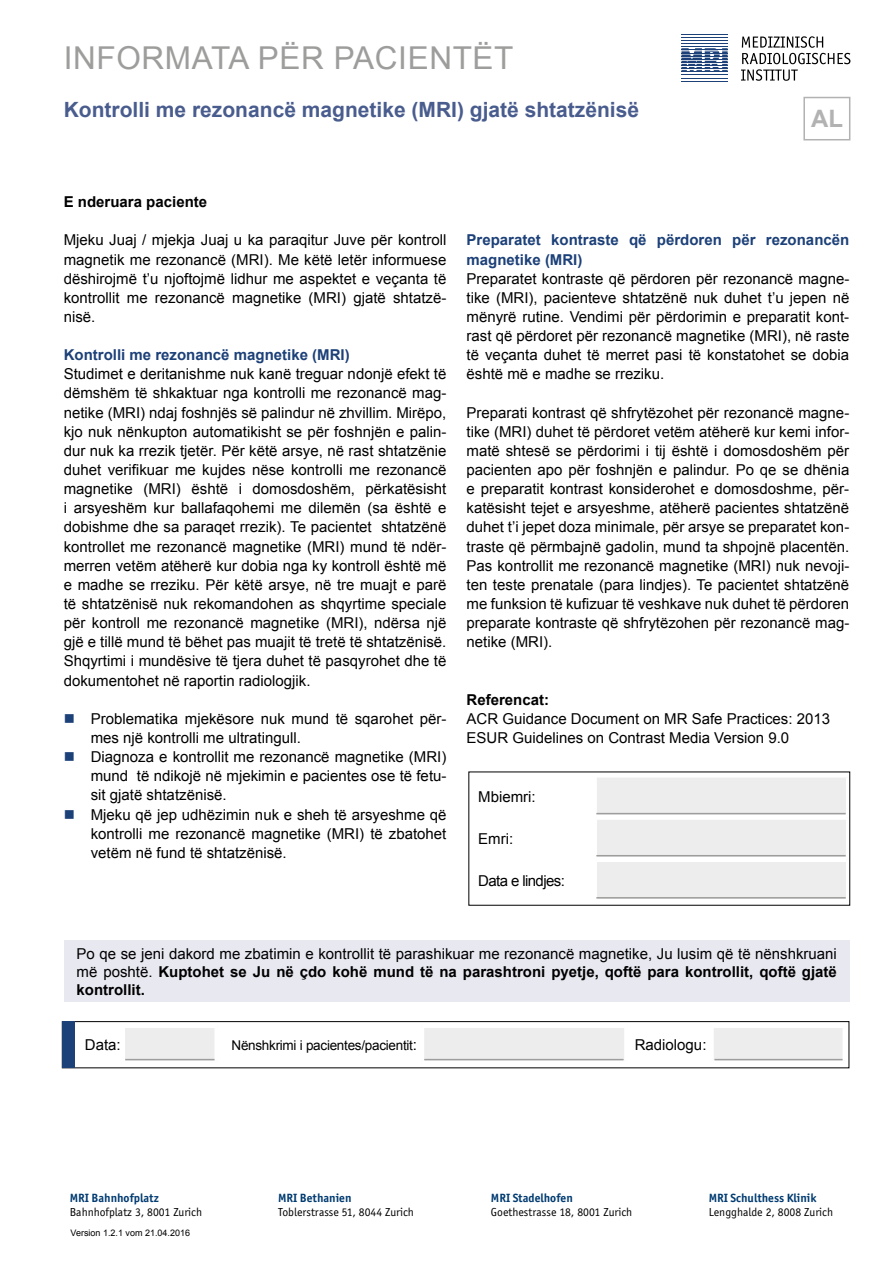
<style>
.page{position:relative;width:893px;height:1263px;background:#fff}
.page>*{position:absolute;margin:0;border:0;box-sizing:border-box;transform-origin:0 0}
.t1{font:31.5px "Arial";letter-spacing:.02em;color:#9d9d9c}
.t2{font:700 24px "Arial";color:#b3b2b2}
.t3{font:700 21px "Arial";color:#495c8e}
.t4{font:15px/19.2px "Arial";color:#000;text-align:justify}
.t5{font:700 15px/19.2px "Arial";color:#1c4078}
.t6{font:700 15px "Arial";color:#000}
.t7{font:15px "Arial";letter-spacing:-.04em;color:#000}
.t8{font:13.5px "Arial";letter-spacing:-.02em;color:#000}
.t9{font:12px "Officina Sans EFOP";color:#000}
.t10{font:700 12px "Officina Sans ITC Std";color:#003b71}
.t11{font:9px "Arial";color:#000}
.s1{color:#1c4078}
.s2{font-weight:700}
.s3{font-size:15px}
</style>
<div class="page">
<svg style="left:741px;top:36px;width:109px;height:45px"></svg>
<svg style="left:681px;top:48px;width:47px;height:24px"></svg>
<hr style="left:681px;top:34px;width:47px;height:1px;background:#1c4078">
<hr style="left:681px;top:37px;width:47px;height:1px;background:#1c4078">
<hr style="left:681px;top:40px;width:47px;height:1px;background:#1c4078">
<hr style="left:681px;top:43px;width:47px;height:1px;background:#1c4078">
<hr style="left:681px;top:47px;width:47px;height:1px;background:#1c4078">
<hr style="left:681px;top:50px;width:47px;height:1px;background:#1c4078">
<hr style="left:681px;top:53px;width:47px;height:1px;background:#1c4078">
<hr style="left:681px;top:56px;width:47px;height:1px;background:#1c4078">
<hr style="left:681px;top:59px;width:47px;height:1px;background:#1c4078">
<hr style="left:681px;top:62px;width:47px;height:1px;background:#1c4078">
<hr style="left:681px;top:65px;width:47px;height:1px;background:#1c4078">
<hr style="left:681px;top:68px;width:47px;height:1px;background:#1c4078">
<hr style="left:681px;top:72px;width:47px;height:1px;background:#1c4078">
<hr style="left:681px;top:75px;width:47px;height:1px;background:#1c4078">
<hr style="left:681px;top:78px;width:47px;height:1px;background:#1c4078">
<hr style="left:681px;top:81px;width:47px;height:1px;background:#1c4078">
<div style="left:64px;top:940px;width:786px;height:62px;background:#e8e8f1"></div>
<div style="left:596px;top:778px;width:250px;height:121px;background:#ededed"></div>
<div style="left:475px;top:857px;width:122px;height:5px;background:#fff"></div>
<div style="left:597px;top:857px;width:249px;height:5px;background:#fff"></div>
<svg style="left:850px;top:777px;width:1px;height:40px"></svg>
<svg style="left:850px;top:817px;width:1px;height:42px"></svg>
<svg style="left:850px;top:859px;width:1px;height:40px"></svg>
<div style="left:475px;top:814px;width:122px;height:6px;background:#fff"></div>
<div style="left:597px;top:814px;width:249px;height:6px;background:#fff"></div>
<hr style="left:596px;top:813px;width:250px;height:1px;background:#9d9d9c">
<hr style="left:596px;top:855px;width:250px;height:1px;background:#9d9d9c">
<hr style="left:596px;top:897px;width:250px;height:1px;background:#9d9d9c">
<svg style="left:125px;top:1028px;width:718px;height:31px"></svg>
<div style="left:214px;top:1028px;width:6px;height:32px;background:#fff"></div>
<div style="left:418px;top:1028px;width:6px;height:32px;background:#fff"></div>
<div style="left:624px;top:1028px;width:6px;height:32px;background:#fff"></div>
<div style="left:708px;top:1028px;width:6px;height:32px;background:#fff"></div>
<div style="left:62px;top:1021px;width:787px;height:47px;border:1px solid #000"></div>
<hr style="left:125px;top:1059px;width:90px;height:1px;background:#9d9d9c">
<hr style="left:424px;top:1059px;width:200px;height:1px;background:#9d9d9c">
<hr style="left:714px;top:1059px;width:129px;height:1px;background:#9d9d9c">
<div style="left:62px;top:1021px;width:12px;height:47px;background:#1c4078"></div>
<div style="left:803px;top:97px;width:47px;height:43px;border:2px solid #b3b2b2"></div>
<h1 class="t1" style="left:64px;top:38px;width:451px">INFORMATA PËR PACIENTËT</h1>
<h3 class="t3" style="left:64px;top:96px;width:577px">Kontrolli me rezonancë magnetike (MRI) gjatë shtatzënisë</h3>
<h2 class="t2" style="left:811px;top:103px;width:33px">AL</h2>
<p class="t6" style="left:64px;top:192px;width:145px">E nderuara paciente</p>
<p class="t4" style="left:64px;top:231px;width:384px">Mjeku Juaj / mjekja Juaj u ka paraqitur Juve për kontroll magnetik me rezonancë (MRI). Me këtë letër informuese dëshirojmë t’u njoftojmë lidhur me aspektet e veçanta të kontrollit me rezonancë magnetike (MRI) gjatë shtatzë&shy;nisë.</p>
<p class="t5" style="left:64px;top:346px;width:287px">Kontrolli me rezonancë magnetike (MRI)</p>
<p class="t4" style="left:64px;top:365px;width:384px">Studimet e deritanishme nuk kanë treguar ndonjë efekt të dëmshëm të shkaktuar nga kontrolli me rezonancë mag&shy;netike (MRI) ndaj foshnjës së palindur në zhvillim. Mirëpo, kjo nuk nënkupton automatikisht se për foshnjën e palin&shy;dur nuk ka rrezik tjetër. Për këtë arsye, në rast shtatzënie duhet verifikuar me kujdes nëse kontrolli me rezonancë magnetike (MRI) është i domosdoshëm, përkatësisht i arsyeshëm kur ballafaqohemi me dilemën (sa është e dobishme dhe sa paraqet rrezik). Te pacientet shtatzënë kontrollet me rezonancë magnetike (MRI) mund të ndër&shy;merren vetëm atëherë kur dobia nga ky kontroll është më e madhe se rreziku. Për këtë arsye, në tre muajt e parë të shtatzënisë nuk rekomandohen as shqyrtime speciale për kontroll me rezonancë magnetike (MRI), ndërsa një gjë e tillë mund të bëhet pas muajit të tretë të shtatzënisë.<br>Shqyrtimi i mundësive të tjera duhet të pasqyrohet dhe të dokumentohet në raportin radiologjik.</p>
<p class="t4" style="left:91px;top:709px;width:357px;text-indent:-27px"><span class="s1">■</span> Problematika mjekësore nuk mund të sqarohet për&shy;mes një kontrolli me ultratingull.</p>
<p class="t4" style="left:91px;top:747px;width:357px;text-indent:-27px"><span class="s1">■</span> Diagnoza e kontrollit me rezonancë magnetike (MRI) mund të ndikojë në mjekimin e pacientes ose të fetu&shy;sit gjatë shtatzënisë.</p>
<p class="t4" style="left:91px;top:805px;width:357px;text-indent:-27px"><span class="s1">■</span> Mjeku që jep udhëzimin nuk e sheh të arsyeshme që kontrolli me rezonancë magnetike (MRI) të zbatohet vetëm në fund të shtatzënisë.</p>
<p class="t5" style="left:467px;top:231px;width:384px">Preparatet kontraste që përdoren për rezonancën magnetike (MRI)</p>
<p class="t4" style="left:467px;top:269px;width:384px">Preparatet kontraste që përdoren për rezonancë magne&shy;tike (MRI), pacienteve shtatzënë nuk duhet t’u jepen në mënyrë rutine. Vendimi për përdorimin e preparatit kont&shy;rast që përdoret për rezonancë magnetike (MRI), në raste të veçanta duhet të merret pasi të konstatohet se dobia është më e madhe se rreziku.</p>
<p class="t4" style="left:467px;top:403px;width:384px">Preparati kontrast që shfrytëzohet për rezonancë magne&shy;tike (MRI) duhet të përdoret vetëm atëherë kur kemi infor&shy;matë shtesë se përdorimi i tij është i domosdoshëm për pacienten apo për foshnjën e palindur. Po qe se dhënia e preparatit kontrast konsiderohet e domosdoshme, për&shy;katësisht tejet e arsyeshme, atëherë pacientes shtatzënë duhet t’i jepet doza minimale, për arsye se preparatet kon&shy;traste që përmbajnë gadolin, mund ta shpojnë placentën.<br>Pas kontrollit me rezonancë magnetike (MRI) nuk nevoji&shy;ten teste prenatale (para lindjes). Te pacientet shtatzënë me funksion të kufizuar të veshkave nuk duhet të përdoren preparate kontraste që shfrytëzohen për rezonancë mag&shy;netike (MRI).</p>
<p class="t6" style="left:467px;top:689px;width:84px">Referencat:</p>
<p class="t4" style="left:467px;top:709px;width:365px">ACR Guidance Document on MR Safe Practices: 2013<br>ESUR Guidelines on Contrast Media Version 9.0</p>
<p class="t4" style="left:478px;top:787px;width:59px">Mbiemri:</p>
<p class="t4" style="left:478px;top:829px;width:36px">Emri:</p>
<p class="t7" style="left:478px;top:871px;width:88px">Data e lindjes:</p>
<p class="t4" style="left:77px;top:945px;width:762px;line-height:18px">Po qe se jeni dakord me zbatimin e kontrollit të parashikuar me rezonancë magnetike, Ju lusim që të nënshkruani më poshtë. <span class="s2">Kuptohet se Ju në çdo kohë mund të na parashtroni pyetje, qoftë para kontrollit, qoftë gjatë kontrollit.</span></p>
<p class="t4" style="left:85px;top:1035px;width:37px">Data:</p>
<p class="t8" style="left:232px;top:1036px;width:187px">Nënshkrimi i pacientes/pacientit<span class="s3">:</span></p>
<p class="t4" style="left:635px;top:1035px;width:73px">Radiologu:</p>
<p class="t10" style="left:70px;top:1190px;width:91px">MRI Bahnhofplatz</p>
<p class="t9" style="left:70px;top:1206px;width:134px">Bahnhofplatz 3, 8001 Zurich</p>
<p class="t11" style="left:71px;top:1226px;width:121px">Version 1.2.1 vom 21.04.2016</p>
<p class="t10" style="left:278px;top:1190px;width:75px">MRI Bethanien</p>
<p class="t9" style="left:278px;top:1206px;width:137px">Toblerstrasse 51, 8044 Zurich</p>
<p class="t10" style="left:491px;top:1190px;width:83px">MRI Stadelhofen</p>
<p class="t9" style="left:491px;top:1206px;width:143px">Goethestrasse 18, 8001 Zurich</p>
<p class="t10" style="left:709px;top:1190px;width:109px">MRI Schulthess Klinik</p>
<p class="t9" style="left:709px;top:1206px;width:126px">Lengghalde 2, 8008 Zurich</p>
</div>
